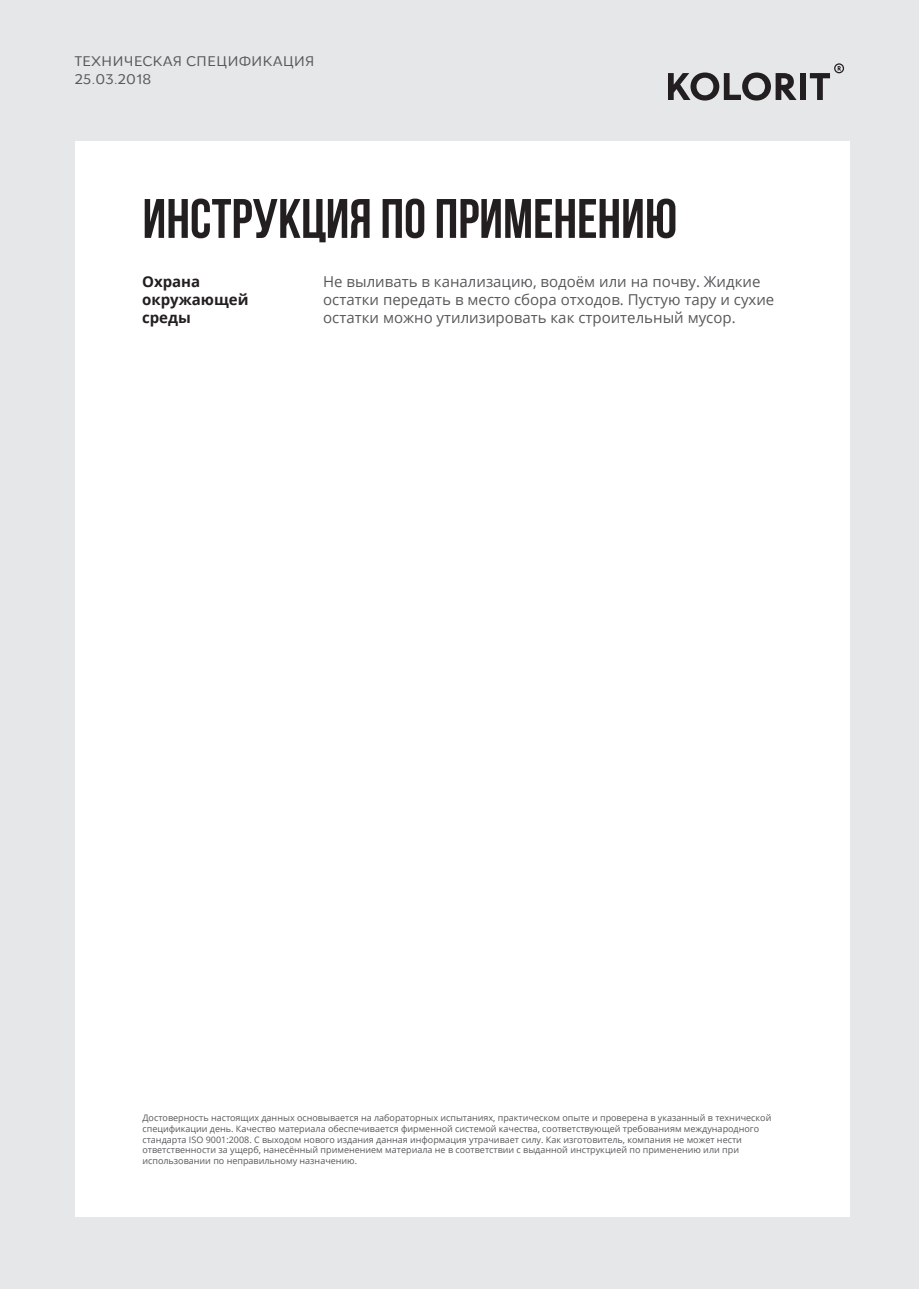
<style>
.page{position:relative;width:919px;height:1289px;background:#fff}
.page>*{position:absolute;margin:0;border:0;box-sizing:border-box;transform-origin:0 0}
.t1{font:55.5px "Bebas Neue Cyrillic";color:#231f20}
.t2{font:15px/18px "Open Sans";color:#57585a}
.t3{font:15px/18px "Osnova Pro";color:#57585a}
.t4{font:700 15px/18px "Open Sans";color:#231f20}
.t5{font:9px/10.8px "Open Sans";color:#57585a}
</style>
<div class="page">
<div style="left:0;top:0;width:918px;height:1288px;background:#e6e7e9"></div>
<div style="left:75px;top:141px;width:774px;height:1075px;background:#fff"></div>
<svg style="left:668px;top:72px;width:128px;height:29px"></svg>
<div style="left:799px;top:73px;width:6px;height:27px;background:#231f20"></div>
<svg style="left:809px;top:63px;width:35px;height:37px"></svg>
<h2 class="t3" style="left:75px;top:52px;width:241px">ТЕХНИЧЕСКАЯ СПЕЦИФИКАЦИЯ<br>25.03.2018</h2>
<h1 class="t1" style="left:142px;top:188px;width:536px">ИНСТРУКЦИЯ ПО ПРИМЕНЕНИЮ</h1>
<h2 class="t4" style="left:142px;top:272px;width:108px">Охрана окружающей среды</h2>
<h2 class="t2" style="left:323px;top:272px;width:452px">Не выливать в канализацию, водоём или на почву. Жидкие остатки передать в место сбора отходов. Пустую тару и сухие остатки можно утилизировать как строительный мусор.</h2>
<p class="t5" style="left:142px;top:1111px;width:630px">Достоверность настоящих данных основывается на лабораторных испытаниях, практическом опыте и проверена в указанный в технической спецификации день. Качество материала обеспечивается фирменной системой качества, соответствующей требованиям международного стандарта ISO 9001:2008. С выходом нового издания данная информация утрачивает силу. Как изготовитель, компания не может нести ответственности за ущерб, нанесённый применением материала не в соответствии с выданной инструкцией по применению или при использовании по неправильному назначению.</p>
</div>
